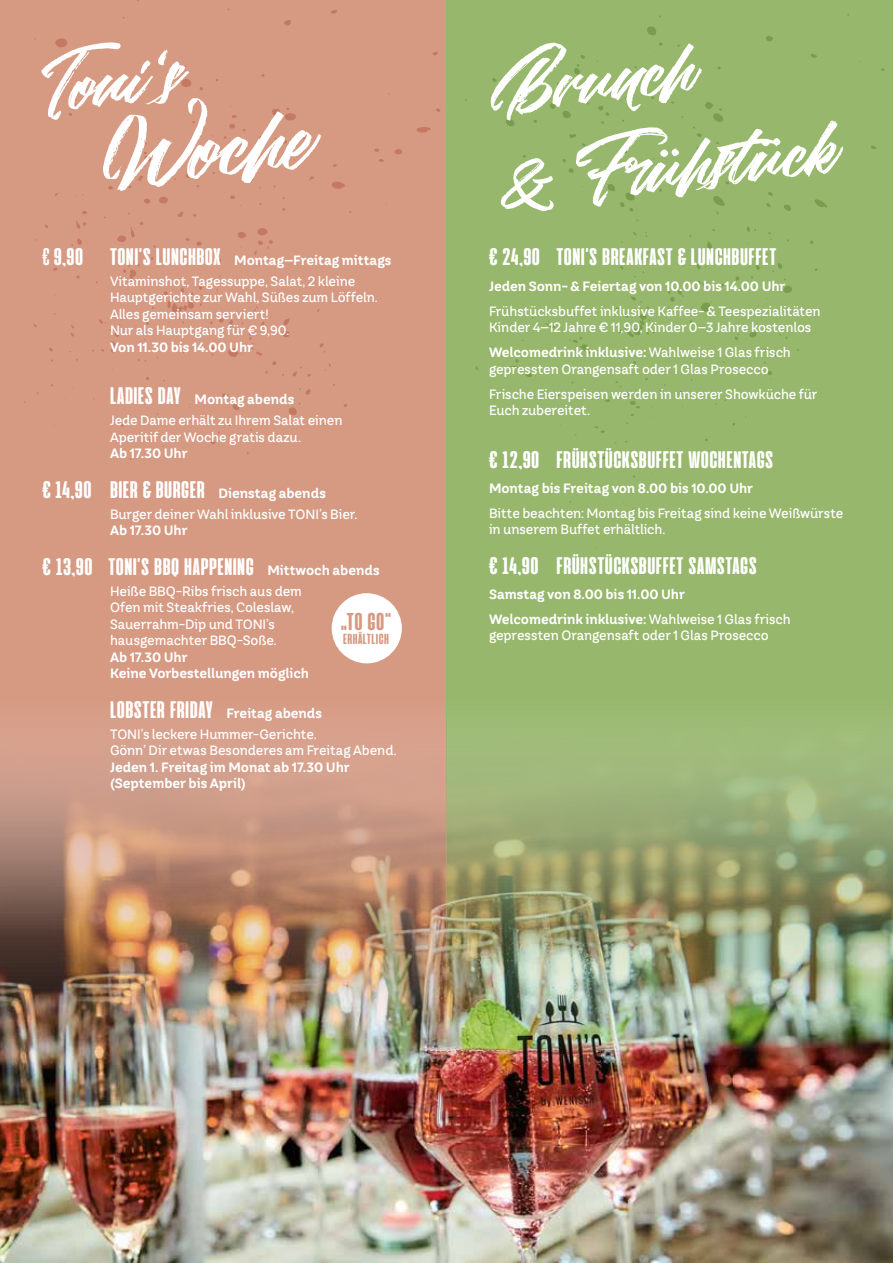
<style>
.page{position:relative;width:893px;height:1263px;background:#fff}
.page>*{position:absolute;margin:0;border:0;box-sizing:border-box;transform-origin:0 0}
.t1{font:72px "Highlander";color:#fff}
.t2{font:60px/95.2px "Highlander";color:#fff}
.t3{font:800 24.3px "Cinematografica";color:#d69982}
.t4{font:800 24px "Cinematografica";letter-spacing:.02em;color:#fff}
.t5{font:800 14.55px "Cinematografica";letter-spacing:.03em;color:#d69982}
.t6{font:500 13.5px/16.5px "TT Hazelnuts";letter-spacing:-.01em;color:#fff}
.t7{font:700 13.5px/16.5px "TT Hazelnuts";letter-spacing:-.01em;color:#fff}
.s1{font-family:"Cinematografica";font-weight:700;font-size:24px}
.s2{font-family:"Cinematografica";font-weight:800;font-size:24px}
.s3{font-weight:700}
.s4{font-family:"TT Hazelnuts";font-weight:700;font-size:13.5px}
.s5{font-weight:500}
</style>
<div class="page">
<img style="left:0;top:1125px;width:893px;height:138px">
<img style="left:0;top:0;width:446px;height:1125px">
<img style="left:446px;top:0;width:447px;height:1125px">
<div style="left:34px;top:0;width:404px;height:271px;background:#d69982"></div>
<div style="left:436px;top:0;width:449px;height:244px;background:#97b76c"></div>
<div style="left:0;top:186px;width:347px;height:274px;background:#d69982"></div>
<div style="left:476px;top:211px;width:342px;height:338px;background:#97b76c"></div>
<div style="left:332px;top:593px;width:70px;height:70px;background:#fff;border-radius:50%"></div>
<h2 class="t2" style="left:36px;top:45px;width:144px;rotate:-6deg">Toni‘s</h2>
<h1 class="t1" style="left:96px;top:122px;width:211px;rotate:-6deg">Woche</h1>
<h2 class="t2" style="left:483px;top:45px;width:338px;rotate:-6deg">Brunch<br>&amp; Frühstück</h2>
<p class="t6" style="left:110px;top:250px;width:283px;line-height:20.7px;text-indent:-67px"><span class="s1">€</span> <span class="s2">9,9O TONI’S LUNCHBOX</span> <span class="s3">Montag–Freitag mittags<br></span>Vitaminshot, Tagessuppe, Salat, 2 kleine</p>
<p class="t6" style="left:110px;top:289px;width:269px">Hauptgerichte zur Wahl, Süßes zum Löffeln.<br>Alles gemeinsam serviert!<br>Nur als Hauptgang für € 9,90.</p>
<p class="t7" style="left:110px;top:339px;width:144px">Von 11.30 bis 14.00 Uhr</p>
<p class="t6" style="left:110px;top:389px;width:234px;line-height:20.7px"><span class="s2">LADIES DAY</span> <span class="s3">Montag abends<br></span>Jede Dame erhält zu Ihrem Salat einen</p>
<p class="t6" style="left:110px;top:428px;width:192px">Aperitif der Woche gratis dazu.</p>
<p class="t7" style="left:110px;top:445px;width:79px">Ab 17.30 Uhr</p>
<h3 class="t4" style="left:43px;top:477px;width:285px">€ 14,9O BIER &amp; BURGER <span class="s4">Dienstag abends</span></h3>
<p class="t6" style="left:110px;top:505px;width:249px">Burger deiner Wahl inklusive TONI’s Bier.</p>
<p class="t7" style="left:110px;top:522px;width:79px">Ab 17.30 Uhr</p>
<h3 class="t4" style="left:43px;top:554px;width:339px">€ 13,9O TONI’S BBQ HAPPENING <span class="s4">Mittwoch abends</span></h3>
<p class="t6" style="left:110px;top:582px;width:193px">Heiße BBQ-Ribs frisch aus dem<br>Ofen mit Steakfries, Coleslaw,<br>Sauerrahm-Dip und TONI’s hausgemachter BBQ-Soße.</p>
<p class="t7" style="left:110px;top:649px;width:201px">Ab 17.30 Uhr<br>Keine Vorbestellungen möglich</p>
<h3 class="t4" style="left:110px;top:697px;width:214px">LOBSTER FRIDAY <span class="s4">Freitag abends</span></h3>
<p class="t6" style="left:110px;top:725px;width:288px">TONI’s leckere Hummer-Gerichte.<br>Gönn’ Dir etwas Besonderes am Freitag Abend.</p>
<p class="t7" style="left:110px;top:759px;width:241px">Jeden 1. Freitag im Monat ab 17.30 Uhr (September bis April)</p>
<h3 class="t4" style="left:489px;top:244px;width:289px">€ 24,9O TONI’S BREAKFAST &amp; LUNCHBUFFET</h3>
<p class="t7" style="left:489px;top:278px;width:298px">Jeden Sonn- &amp; Feiertag von 10.00 bis 14.00 Uhr</p>
<p class="t6" style="left:489px;top:302px;width:333px">Frühstücksbuffet inklusive Kaffee- &amp; Teespezialitäten<br>Kinder 4–12 Jahre € 11,90, Kinder 0–3 Jahre kostenlos</p>
<p class="t6" style="left:489px;top:344px;width:303px"><span class="s3">Welcomedrink inklusive:</span> Wahlweise 1 Glas frisch gepressten Orangensaft oder 1 Glas Prosecco</p>
<p class="t6" style="left:489px;top:385px;width:330px">Frische Eierspeisen werden in unserer Showküche für<br>Euch zubereitet.</p>
<h3 class="t4" style="left:489px;top:446px;width:286px">€ 12,9O FRÜHSTÜCKSBUFFET WOCHENTAGS</h3>
<p class="t7" style="left:489px;top:480px;width:265px">Montag bis Freitag von 8.00 bis 10.00 Uhr</p>
<p class="t6" style="left:489px;top:504px;width:356px">Bitte beachten: Montag bis Freitag sind keine Weißwürste in unserem Buffet erhältlich.</p>
<h3 class="t4" style="left:489px;top:553px;width:269px">€ 14,9O FRÜHSTÜCKSBUFFET SAMSTAGS</h3>
<p class="t7" style="left:489px;top:582px;width:303px;line-height:25px">Samstag von 8.00 bis 11.00 Uhr<br>Welcomedrink inklusive: <span class="s5">Wahlweise 1 Glas frisch</span></p>
<h3 class="t3" style="left:341px;top:609px;width:52px">„TO GO“</h3>
<p class="t5" style="left:343px;top:631px;width:47px">ERHÄLTLICH</p>
<p class="t6" style="left:489px;top:627px;width:281px">gepressten Orangensaft oder 1 Glas Prosecco</p>
</div>
